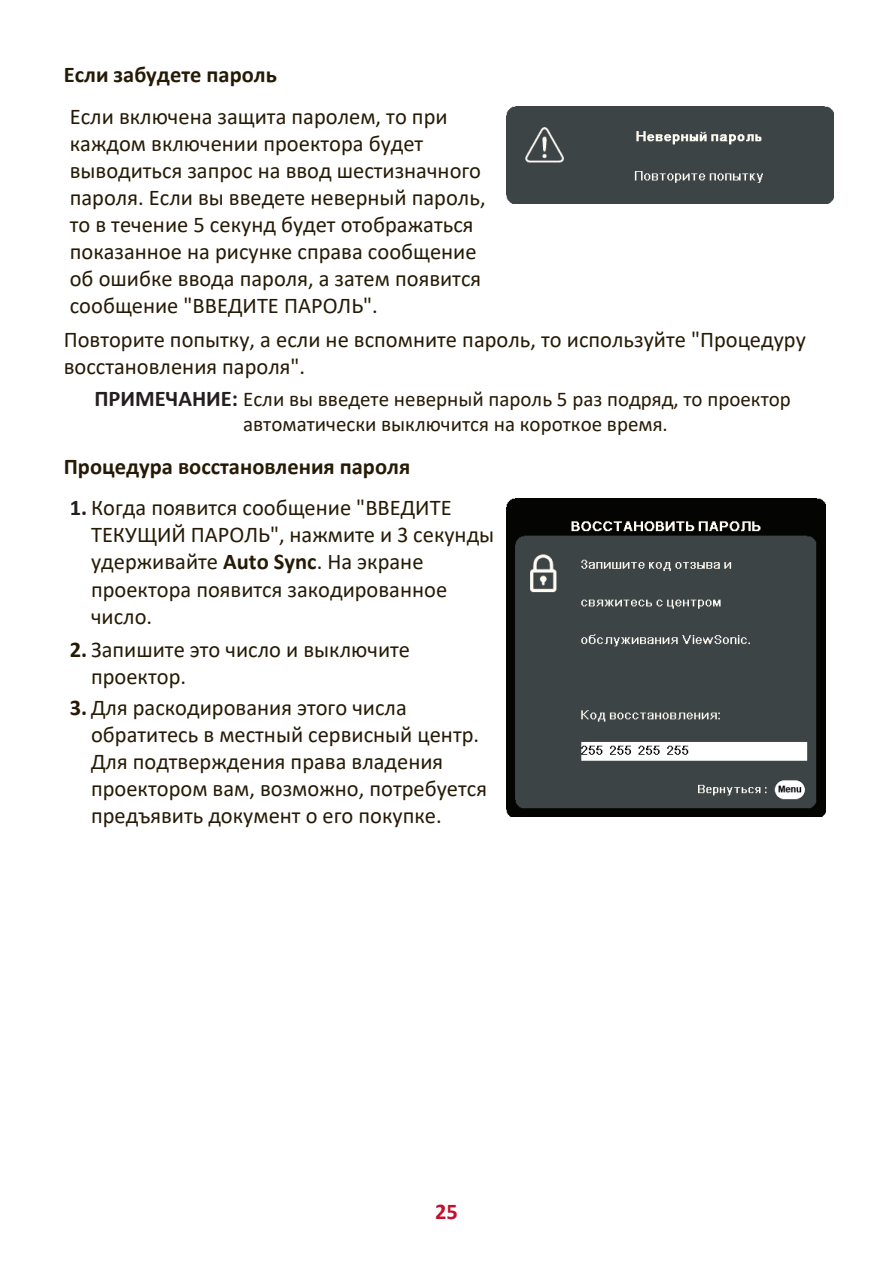
<style>
.page{position:relative;width:893px;height:1263px;background:#fff}
.page>*{position:absolute;margin:0;border:0;box-sizing:border-box;transform-origin:0 0}
.t1{font:22.5px/27px "Calibri";color:#251a05}
.t2{font:700 22.5px "Calibri";color:#251a05}
.t3{font:700 22.5px "Calibri";color:#c3102f}
.t4{font:21px/25.2px "Calibri";color:#251a05}
.s1{font-weight:700;font-size:22.5px;color:#231f20}
.s2{font-weight:700;color:#231f20}
.s3{font-weight:700}
</style>
<div class="page">
<div style="left:506px;top:107px;width:327px;height:96px;background:#3c4446"></div>
<img style="left:506px;top:499px;width:319px;height:317px">
<p class="t2" style="left:64px;top:60px;width:215px">Если забудете пароль</p>
<p class="t1" style="left:70px;top:102px;width:417px">Если включена защита паролем, то при каждом включении проектора будет выводиться запрос на ввод шестизначного пароля. Если вы введете неверный пароль, то в течение 5 секунд будет отображаться показанное на рисунке справа сообщение об ошибке ввода пароля, а затем появится сообщение "ВВЕДИТЕ ПАРОЛЬ".</p>
<p class="t1" style="left:64px;top:326px;width:744px">Повторите попытку, а если не вспомните пароль, то используйте "Процедуру восстановления пароля".</p>
<p class="t4" style="left:243px;top:386px;width:549px;text-indent:-149px"><span class="s1">ПРИМЕЧАНИЕ:</span> Если вы введете неверный пароль 5 раз подряд, то проектор автоматически выключится на короткое время.</p>
<p class="t2" style="left:64px;top:452px;width:348px">Процедура восстановления пароля</p>
<p class="t1" style="left:91px;top:494px;width:405px;text-indent:-21px"><span class="s2">1.</span> Когда появится сообщение "ВВЕДИТЕ<br>ТЕКУЩИЙ ПАРОЛЬ", нажмите и 3 секунды удерживайте <span class="s3">Auto Sync</span>. На экране проектора появится закодированное число.</p>
<p class="t1" style="left:91px;top:635px;width:321px;text-indent:-21px"><span class="s3">2.</span> Запишите это число и выключите проектор.</p>
<p class="t1" style="left:91px;top:694px;width:397px;text-indent:-21px"><span class="s3">3.</span> Для раскодирования этого числа обратитесь в местный сервисный центр.<br>Для подтверждения права владения проектором вам, возможно, потребуется предъявить документ о его покупке.</p>
<p class="t3" style="left:435px;top:1197px;width:24px">25</p>
</div>
